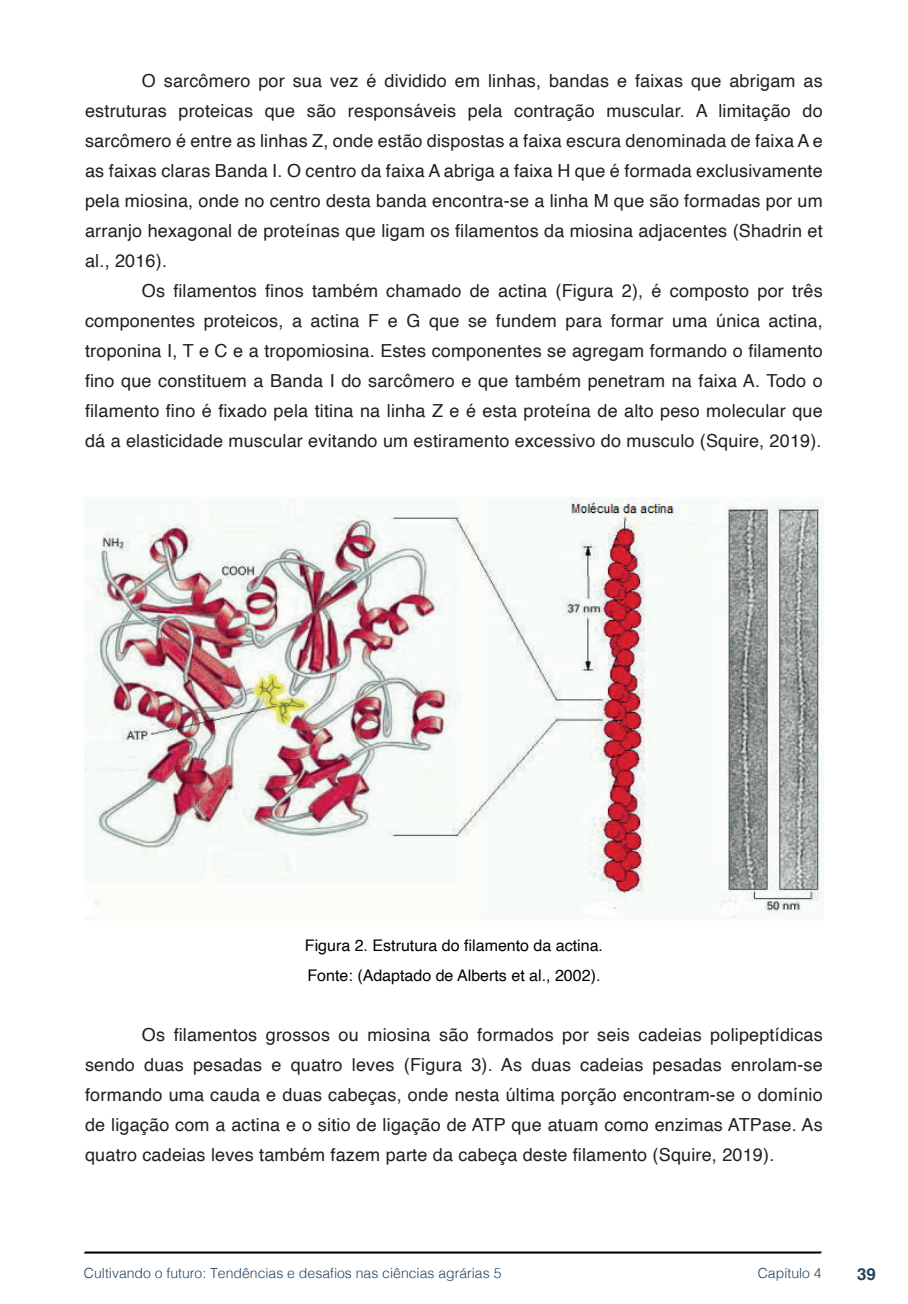
<style>
.page{position:relative;width:908px;height:1304px;background:#fff}
.page>*{position:absolute;margin:0;border:0;box-sizing:border-box;transform-origin:0 0}
.txt{font:18px/30px "Helvetica";letter-spacing:.01em;color:#231f20;text-align:justify}
.t1{font:700 16.8px "Helvetica";color:#23445f}
.imagens_graf_tab{font:16px "Helvetica";color:#000}
.t2{font:300 14px "Helvetica";color:#23445f}
</style>
<div class="page">
<svg style="left:84px;top:1251px;width:737px;height:3px;background:#515151"></svg>
<img style="left:85px;top:497px;width:737px;height:422px">
<p class="txt" style="left:85px;top:66px;width:738px;text-indent:57px">O sarcômero por sua vez é dividido em linhas, bandas e faixas que abrigam as estruturas proteicas que são responsáveis pela contração muscular. A limitação do sarcômero é entre as linhas Z, onde estão dispostas a faixa escura denominada de faixa A e as faixas claras Banda I. O centro da faixa A abriga a faixa H que é formada exclusivamente pela miosina, onde no centro desta banda encontra-se a linha M que são formadas por um arranjo hexagonal de proteínas que ligam os filamentos da miosina adjacentes (Shadrin et al., 2016).</p>
<p class="txt" style="left:85px;top:276px;width:738px;text-indent:57px">Os filamentos finos também chamado de actina (Figura 2), é composto por três componentes proteicos, a actina F e G que se fundem para formar uma única actina, troponina I, T e C e a tropomiosina. Estes componentes se agregam formando o filamento fino que constituem a Banda I do sarcômero e que também penetram na faixa A. Todo o filamento fino é fixado pela titina na linha Z e é esta proteína de alto peso molecular que dá a elasticidade muscular evitando um estiramento excessivo do musculo (Squire, 2019).</p>
<p class="imagens_graf_tab" style="left:305px;top:933px;width:299px">Figura 2. Estrutura do filamento da actina.</p>
<p class="imagens_graf_tab" style="left:307px;top:963px;width:294px">Fonte: (Adaptado de Alberts et al., 2002).</p>
<p class="txt" style="left:85px;top:1020px;width:738px;text-indent:57px">Os filamentos grossos ou miosina são formados por seis cadeias polipeptídicas sendo duas pesadas e quatro leves (Figura 3). As duas cadeias pesadas enrolam-se formando uma cauda e duas cabeças, onde nesta última porção encontram-se o domínio de ligação com a actina e o sitio de ligação de ATP que atuam como enzimas ATPase. As quatro cadeias leves também fazem parte da cabeça deste filamento (Squire, 2019).</p>
<p class="t2" style="left:84px;top:1261px;width:419px">Cultivando o futuro: Tendências e desafios nas ciências agrárias 5</p>
<p class="t2" style="left:757px;top:1261px;width:65px">Capítulo 4</p>
<p class="t1" style="left:856px;top:1264px;width:20px">39</p>
</div>
